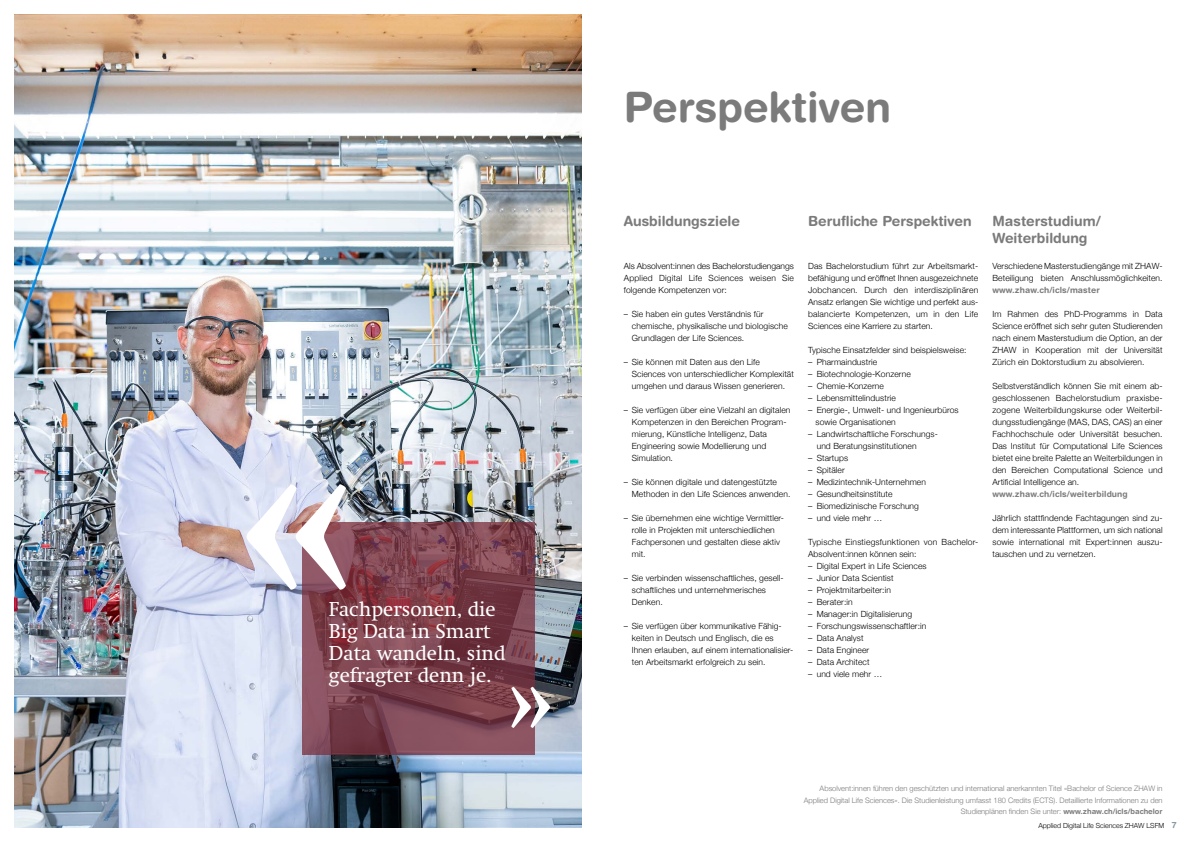
<style>
.page{position:relative;width:1191px;height:842px;background:#fff}
.page>*{position:absolute;margin:0;border:0;box-sizing:border-box;transform-origin:0 0}
.t1{font:700 42px "Helvetica Rounded LT Std";color:#7a7b7a}
.t2{font:20px/22px "Swift";color:#fff}
.t3{font:700 14px/17px "Helvetica Rounded LT Std";color:#7a7b7a}
.t4{font:300 8.5px/12px "Helvetica Neue";letter-spacing:.01em;color:#000}
.t5{font:700 8.5px "Helvetica Rounded LT Std";letter-spacing:.01em;color:#7a7b7a}
.t6{font:300 7.5px/11.5px "Helvetica Neue";color:#7a7b7a;text-align:right}
.t7{font:300 7px "Helvetica Neue";color:#000}
.s1{font-family:"Helvetica Rounded LT Std";font-weight:700}
.s2{font-family:"Helvetica Rounded LT Std";font-weight:700;font-size:8.5px;color:#83929b}
</style>
<div class="page">
<img style="left:14px;top:14px;width:567px;height:814px">
<svg style="left:303px;top:522px;width:232px;height:232px;background:#7c424e"></svg>
<svg style="left:246px;top:484px;width:100px;height:106px"></svg>
<svg style="left:511px;top:687px;width:39px;height:41px"></svg>
<h2 class="t2" style="left:329px;top:598px;width:178px">Fachpersonen, die<br>Big Data in Smart<br>Data wandeln, sind gefragter denn je.</h2>
<h1 class="t1" style="left:624px;top:81px;width:269px">Perspektiven</h1>
<h3 class="t3" style="left:624px;top:212px;width:118px">Ausbildungsziele</h3>
<h3 class="t3" style="left:808px;top:212px;width:165px">Berufliche Perspektiven</h3>
<p class="t4" style="left:624px;top:259px;width:172px;text-align:justify">Als Absolvent:innen des Bachelorstudiengangs Applied Digital Life Sciences weisen Sie folgende Kompetenzen vor:</p>
<p class="t4" style="left:632px;top:307px;width:157px;text-indent:-8px">– Sie haben ein gutes Verständnis für chemische, physikalische und biologische<br>Grundlagen der Life Sciences.</p>
<p class="t4" style="left:632px;top:355px;width:164px;text-indent:-8px">– Sie können mit Daten aus den Life<br>Sciences von unterschiedlicher Komplexität umgehen und daraus Wissen generieren.</p>
<p class="t4" style="left:632px;top:403px;width:160px;text-indent:-8px">– Sie verfügen über eine Vielzahl an digitalen Kompetenzen in den Bereichen Program&shy;mierung, Künstliche Intelligenz, Data Engineering sowie Modellierung und Simulation.</p>
<p class="t4" style="left:632px;top:475px;width:160px;text-indent:-8px">– Sie können digitale und datengestützte<br>Methoden in den Life Sciences anwenden.</p>
<p class="t4" style="left:632px;top:511px;width:154px;text-indent:-8px">– Sie übernehmen eine wichtige Vermittler&shy;rolle in Projekten mit unterschiedlichen<br>Fachpersonen und gestalten diese aktiv mit.</p>
<p class="t4" style="left:632px;top:571px;width:153px;text-indent:-8px">– Sie verbinden wissenschaftliches, gesell&shy;schaftliches und unternehmerisches<br>Denken.</p>
<p class="t4" style="left:632px;top:619px;width:163px;text-indent:-8px">– Sie verfügen über kommunikative Fähig&shy;keiten in Deutsch und Englisch, die es Ihnen erlauben, auf einem internationalisier&shy;ten Arbeitsmarkt erfolgreich zu sein.</p>
<p class="t4" style="left:808px;top:259px;width:172px;text-align:justify">Das Bachelorstudium führt zur Arbeitsmarkt&shy;befähigung und eröffnet Ihnen ausgezeichnete Jobchancen. Durch den interdisziplinären Ansatz erlangen Sie wichtige und perfekt aus&shy;balancierte Kompetenzen, um in den Life Sciences eine Karriere zu starten.</p>
<p class="t4" style="left:808px;top:343px;width:160px">Typische Einsatzfelder sind beispielsweise:</p>
<p class="t4" style="left:808px;top:355px;width:71px">– Pharmaindustrie</p>
<p class="t4" style="left:808px;top:367px;width:104px">– Biotechnologie-Konzerne</p>
<p class="t4" style="left:808px;top:379px;width:77px">– Chemie-Konzerne</p>
<p class="t4" style="left:808px;top:391px;width:89px">– Lebensmittelindustrie</p>
<p class="t4" style="left:815px;top:403px;width:145px;text-indent:-7px">– Energie-, Umwelt- und Ingenieurbüros sowie Organisationen</p>
<p class="t4" style="left:816px;top:427px;width:123px;text-indent:-8px">– Landwirtschaftliche Forschungs&shy;und Beratungsinstitutionen</p>
<p class="t4" style="left:808px;top:451px;width:42px">– Startups</p>
<p class="t4" style="left:808px;top:463px;width:38px">– Spitäler</p>
<p class="t4" style="left:808px;top:475px;width:119px">– Medizintechnik-Unternehmen</p>
<p class="t4" style="left:808px;top:487px;width:86px">– Gesundheitsinstitute</p>
<p class="t4" style="left:808px;top:499px;width:112px">– Biomedizinische Forschung</p>
<p class="t4" style="left:808px;top:511px;width:76px">– und viele mehr …</p>
<p class="t4" style="left:808px;top:535px;width:172px">Typische Einstiegsfunktionen von Bachelor-<br>Absolvent:innen können sein:</p>
<p class="t4" style="left:808px;top:559px;width:120px">– Digital Expert in Life Sciences</p>
<p class="t4" style="left:808px;top:571px;width:87px">– Junior Data Scientist</p>
<p class="t4" style="left:808px;top:583px;width:84px">– Projektmitarbeiter:in</p>
<p class="t4" style="left:808px;top:595px;width:46px">– Berater:in</p>
<p class="t4" style="left:808px;top:607px;width:106px">– Manager:in Digitalisierung</p>
<p class="t4" style="left:808px;top:619px;width:120px">– Forschungswissenschaftler:in</p>
<p class="t4" style="left:808px;top:631px;width:57px">– Data Analyst</p>
<p class="t4" style="left:808px;top:643px;width:63px">– Data Engineer</p>
<p class="t4" style="left:808px;top:655px;width:63px">– Data Architect</p>
<p class="t4" style="left:808px;top:667px;width:76px">– und viele mehr …</p>
<h3 class="t3" style="left:992px;top:212px;width:110px">Masterstudium/<br>Weiterbildung</h3>
<p class="t4" style="left:992px;top:259px;width:172px">Verschiedene Masterstudiengänge mit ZHAW-<br>Beteiligung bieten Anschlussmöglichkeiten.</p>
<p class="t5" style="left:992px;top:285px;width:109px">www.zhaw.ch/icls/master</p>
<p class="t4" style="left:992px;top:307px;width:172px;text-align:justify">Im Rahmen des PhD-Programms in Data Science eröffnet sich sehr guten Studierenden nach einem Masterstudium die Option, an der ZHAW in Kooperation mit der Universität Zürich ein Doktorstudium zu absolvieren.</p>
<p class="t4" style="left:992px;top:379px;width:172px">Selbstverständlich können Sie mit einem ab&shy;geschlossenen Bachelorstudium praxisbe&shy;zogene Weiterbildungskurse oder Weiterbil&shy;dungsstudiengänge (MAS, DAS, CAS) an einer Fachhochschule oder Universität besuchen.<br>Das Institut für Computational Life Sciences bietet eine breite Palette an Weiterbildungen in den Bereichen Computational Science und Artificial Intelligence an.</p>
<p class="t5" style="left:992px;top:489px;width:137px">www.zhaw.ch/icls/weiterbildung</p>
<p class="t4" style="left:992px;top:511px;width:172px;text-align:justify">Jährlich stattfindende Fachtagungen sind zu&shy;dem interessante Plattformen, um sich national sowie international mit Expert:innen auszu&shy;tauschen und zu vernetzen.</p>
<p class="t6" style="left:804px;top:782px;width:360px">Absolvent:innen führen den geschützten und international anerkannten Titel «Bachelor of Science ZHAW in<br>Applied Digital Life Sciences». Die Studienleistung umfasst 180 Credits (ECTS). Detaillierte Informationen zu den<br>Studienplänen finden Sie unter: <span class="s1">www.zhaw.ch/icls/bachelor</span></p>
<p class="t7" style="left:1038px;top:820px;width:140px">Applied Digital Life Sciences ZHAW LSFM <span class="s2">7</span></p>
</div>
